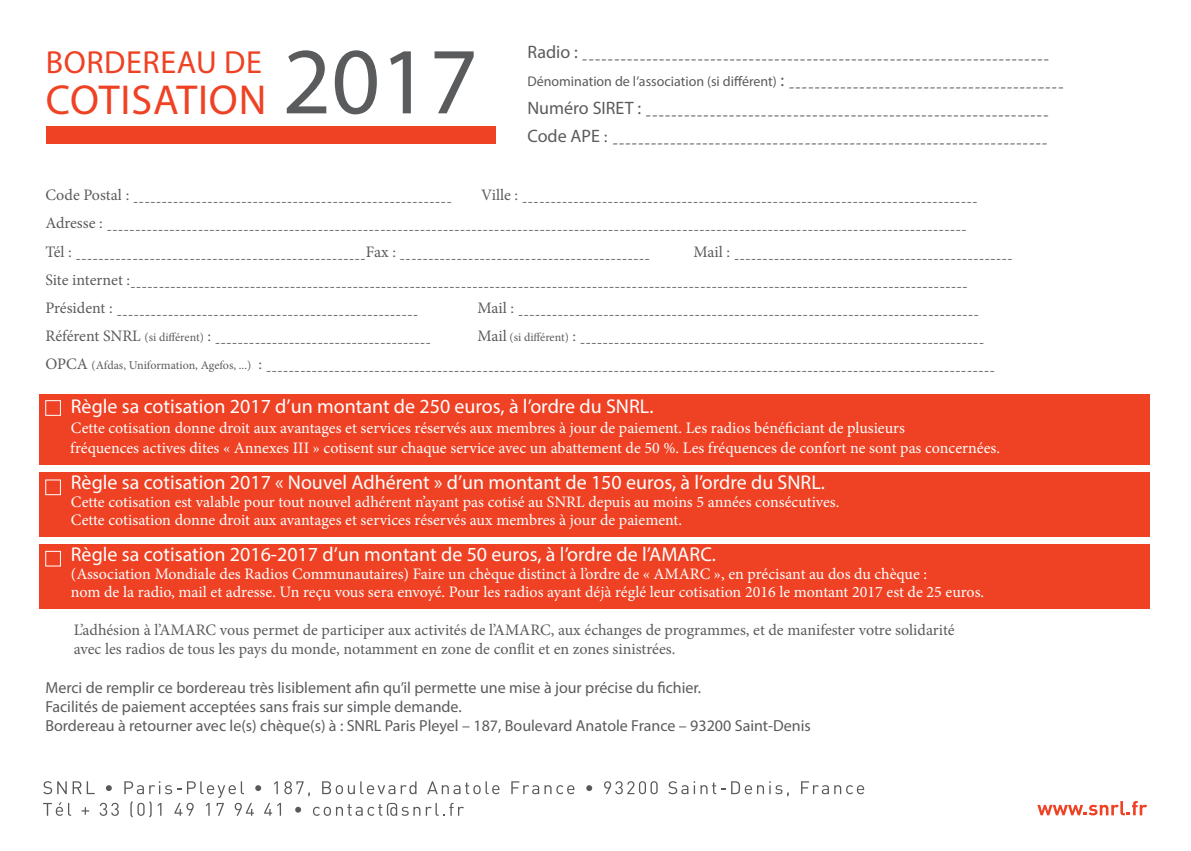
<style>
.page{position:relative;width:1191px;height:851px;background:#fff}
.page>*{position:absolute;margin:0;border:0;box-sizing:border-box;transform-origin:0 0}
.t1{font:95.2px "Myriad Pro";color:#5a5b5d}
.t2{font:42px "Myriad Pro";letter-spacing:.02em;color:#ef4123}
.t3{font:32px "Myriad Pro";letter-spacing:.02em;color:#ef4123}
.t4{font:20px "Myriad Pro";color:#fff}
.t5{font:18px/28px "Minion Pro";color:#5a5b5d}
.t6{font:16px/28px "Minion Pro";color:#5a5b5d}
.t7{font:16px/18px "Minion Pro";color:#fff}
.t8{font:16px/19.2px "Myriad Pro";color:#5a5b5d}
</style>
<div class="page">
<div style="left:40px;top:394px;width:1110px;height:70px;background:#ef4123"></div>
<div style="left:40px;top:472px;width:1110px;height:64px;background:#ef4123"></div>
<div style="left:40px;top:543px;width:1110px;height:65px;background:#ef4123"></div>
<div style="left:45px;top:400px;width:16px;height:15px;border:1px solid #fff"></div>
<svg style="left:427px;top:781px;width:72px;height:13px"></svg>
<svg style="left:511px;top:781px;width:63px;height:13px"></svg>
<svg style="left:586px;top:785px;width:6px;height:6px"></svg>
<svg style="left:604px;top:781px;width:53px;height:13px"></svg>
<svg style="left:668px;top:781px;width:57px;height:13px"></svg>
<svg style="left:731px;top:781px;width:57px;height:15px"></svg>
<svg style="left:801px;top:781px;width:63px;height:13px"></svg>
<svg style="left:43px;top:781px;width:377px;height:36px"></svg>
<svg style="left:426px;top:802px;width:38px;height:13px"></svg>
<svg style="left:1037px;top:800px;width:110px;height:15px"></svg>
<div style="left:45px;top:479px;width:16px;height:16px;border:1px solid #fff"></div>
<div style="left:45px;top:551px;width:16px;height:15px;border:1px solid #fff"></div>
<div style="left:46px;top:126px;width:449px;height:18px;background:#ef4123"></div>
<h3 class="t3" style="left:46px;top:43px;width:218px">BORDEREAU DE</h3>
<h2 class="t2" style="left:46px;top:74px;width:222px">COTISATION</h2>
<h1 class="t1" style="left:282px;top:23px;width:197px">2017</h1>
<p class="t5" style="left:527px;top:45px;width:538px"><sup>Radio</sup> <sup>:</sup> ------------------------------------------------------------------------- <sup>Dénomination</sup> <sup>de</sup> <sup>l’association</sup> <sup>(si</sup> <sup>différent)</sup> <sup>:</sup> ------------------------------------------- <sup>Numéro</sup> <sup>SIRET</sup> <sup>:</sup> --------------------------------------------------------------- <sup>Code</sup> <sup>APE</sup> : --------------------------------------------------------------------</p>
<p class="t6" style="left:45px;top:187px;width:934px;text-indent:436px">Ville : --------------------------------------------------------------------------------<br>Adresse : -------------------------------------------------------------------------------------------------------------------------------------------------------<br>Tél : ---------------------------------------------------Fax : --------------------------------------------</p>
<p class="t6" style="left:45px;top:187px;width:408px">Code Postal : --------------------------------------------------------</p>
<p class="t6" style="left:45px;top:243px;width:969px;text-indent:648px">Mail : -------------------------------------------------<br>Site internet :---------------------------------------------------------------------------------------------------------------------------------------------------<br>Président : -----------------------------------------------------</p>
<p class="t6" style="left:477px;top:299px;width:503px">Mail : ---------------------------------------------------------------------------------</p>
<p class="t6" style="left:45px;top:327px;width:387px">Référent SNRL <sup>(si</sup> <sup>différent)</sup> : --------------------------------------</p>
<p class="t6" style="left:45px;top:327px;width:951px;text-indent:432px">Mail <sup>(si</sup> <sup>différent)</sup> : -----------------------------------------------------------------------<br>OPCA <sup>(Afdas,</sup> <sup>Uniformation,</sup> <sup>Agefos,</sup> <sup>...)</sup> : --------------------------------------------------------------------------------------------------------------------------------</p>
<p class="t4" style="left:71px;top:393px;width:584px">Règle sa cotisation 2017 d’un montant de 250 euros, à l’ordre du SNRL.</p>
<p class="t7" style="left:70px;top:417px;width:931px;line-height:20px">Cette cotisation donne droit aux avantages et services réservés aux membres à jour de paiement. Les radios bénéficiant de plusieurs<br>fréquences actives dites « Annexes III » cotisent sur chaque service avec un abattement de 50 %. Les fréquences de confort ne sont pas concernées.</p>
<p class="t4" style="left:71px;top:469px;width:755px">Règle sa cotisation 2017 « Nouvel Adhérent » d’un montant de 150 euros, à l’ordre du SNRL.</p>
<p class="t7" style="left:71px;top:492px;width:770px">Cette cotisation est valable pour tout nouvel adhérent n’ayant pas cotisé au SNRL depuis au moins 5 années consécutives.<br>Cette cotisation donne droit aux avantages et services réservés aux membres à jour de paiement.</p>
<p class="t4" style="left:71px;top:541px;width:647px">Règle sa cotisation 2016-2017 d’un montant de 50 euros, à l’ordre de l’AMARC.</p>
<p class="t7" style="left:71px;top:564px;width:915px">(Association Mondiale des Radios Communautaires) Faire un chèque distinct à l’ordre de « AMARC », en précisant au dos du chèque :<br>nom de la radio, mail et adresse. Un reçu vous sera envoyé. Pour les radios ayant déjà réglé leur cotisation 2016 le montant 2017 est de 25 euros.</p>
<p class="t6" style="left:74px;top:620px;width:882px;line-height:19.2px">L’adhésion à l’AMARC vous permet de participer aux activités de l’AMARC, aux échanges de programmes, et de manifester votre solidarité avec les radios de tous les pays du monde, notamment en zone de conflit et en zones sinistrées.</p>
<p class="t8" style="left:45px;top:677px;width:767px">Merci de remplir ce bordereau très lisiblement afin qu’il permette une mise à jour précise du fichier.<br>Facilités de paiement acceptées sans frais sur simple demande.<br>Bordereau à retourner avec le(s) chèque(s) à : SNRL Paris Pleyel – 187, Boulevard Anatole France – 93200 Saint-Denis</p>
</div>
